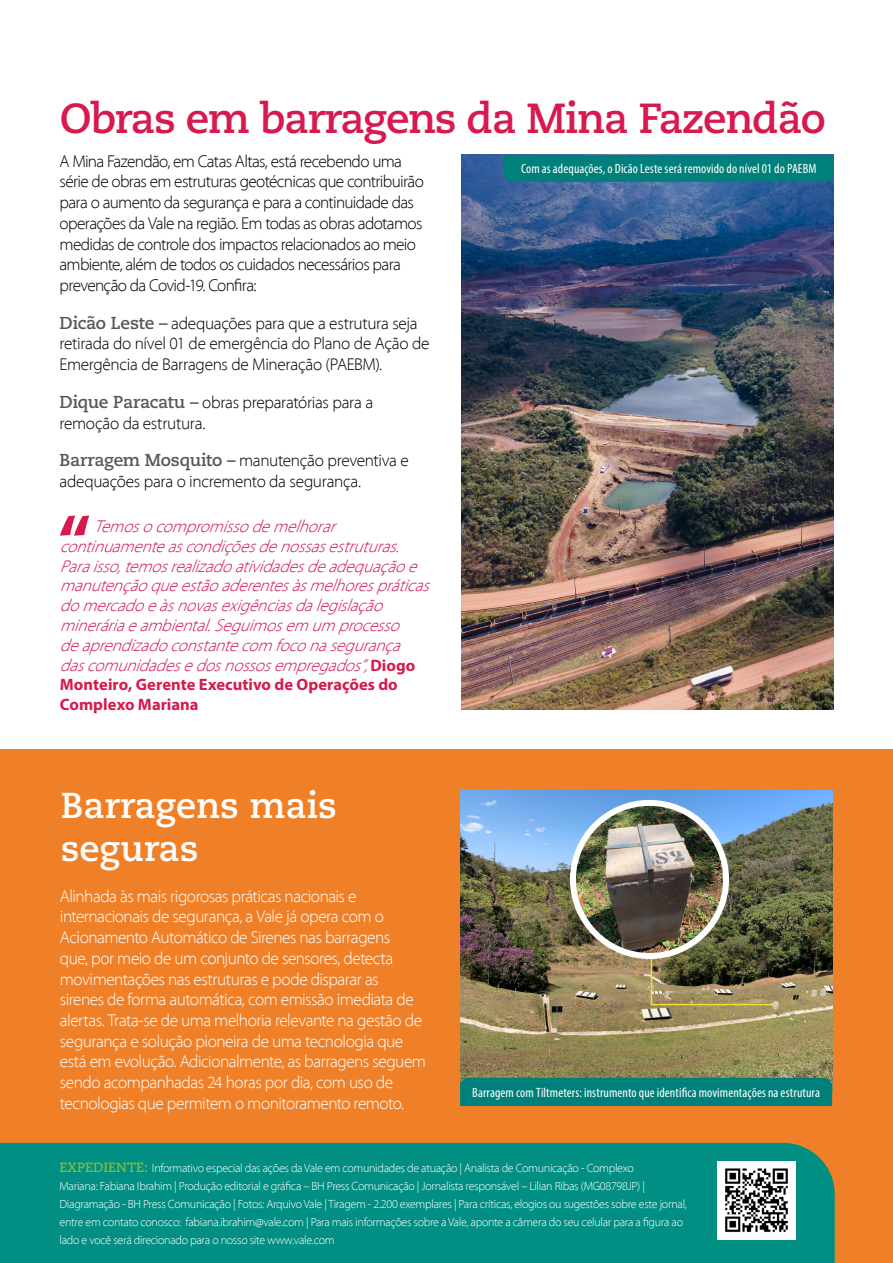
<style>
.page{position:relative;width:893px;height:1263px;background:#fff}
.page>*{position:absolute;margin:0;border:0;box-sizing:border-box;transform-origin:0 0}
.t1{font:700 42px "Caecilia LT Std";letter-spacing:-.03em;color:#d7194e}
.t2{font:700 36px/43.2px "Caecilia LT Std";color:#fff}
.t3{font:300 17.25px/20.7px "Myriad Pro";letter-spacing:-.035em;color:#000}
.t4{font:300 17.25px/20.7px "Myriad Pro";letter-spacing:-.03em;color:#fff}
.t5{font:italic 300 17.25px/19.8px "Myriad Pro";color:#d71a4e}
.t6{font:300 17.25px/20.7px "Myriad Pro";letter-spacing:-.015em;color:#000}
.t7{font:700 16.5px/19.8px "Myriad Pro";color:#d71a4e}
.t8{font:condensed 13.5px "Myriad Pro";letter-spacing:.01em;color:#fff}
.t9{font:300 12px/18px "Myriad Pro";letter-spacing:-.025em;color:#fff}
.s1{font-family:"Caecilia LT Std";font-weight:700;color:#5a5857}
.s2{font-weight:700;font-style:normal;font-size:16.5px}
.s3{font-family:"Caecilia LT Std";font-weight:700;font-size:13.5px;color:#7cbb48}
</style>
<div class="page">
<div style="left:0;top:750px;width:893px;height:513px;background:#f08028"></div>
<div style="left:0;top:1143px;width:835px;height:120px;background:#008f82"></div>
<img style="left:717px;top:1161px;width:79px;height:78px">
<img style="left:461px;top:155px;width:372px;height:555px">
<svg style="left:60px;top:515px;width:29px;height:21px"></svg>
<div style="left:504px;top:155px;width:329px;height:27px;background:#00807b"></div>
<img style="left:460px;top:791px;width:372px;height:287px">
<div style="left:460px;top:1078px;width:372px;height:28px;background:#00807b"></div>
<img style="left:573px;top:803px;width:153px;height:153px;border-radius:77px">
<div style="left:570px;top:800px;width:159px;height:159px;border:6px solid #fff;border-radius:50%"></div>
<img style="left:650px;top:948px;width:124px;height:58px">
<h1 class="t1" style="left:60px;top:93px;width:768px">Obras em barragens da Mina Fazendão</h1>
<p class="t3" style="left:60px;top:151px;width:366px">A Mina Fazendão, em Catas Altas, está recebendo uma série de obras em estruturas geotécnicas que contribuirão para o aumento da segurança e para a continuidade das operações da Vale na região. Em todas as obras adotamos medidas de controle dos impactos relacionados ao meio ambiente, além de todos os cuidados necessários para prevenção da Covid-19. Confira:</p>
<p class="t3" style="left:60px;top:313px;width:372px"><span class="s1">Dicão Leste –</span> adequações para que a estrutura seja retirada do nível 01 de emergência do Plano de Ação de<br>Emergência de Barragens de Mineração (PAEBM).</p>
<p class="t6" style="left:60px;top:392px;width:315px"><span class="s1">Dique Paracatu –</span> obras preparatórias para a remoção da estrutura.</p>
<p class="t3" style="left:60px;top:450px;width:351px"><span class="s1">Barragem Mosquito –</span> manutenção preventiva e adequações para o incremento da segurança.</p>
<p class="t5" style="left:60px;top:516px;width:377px;text-indent:34px">Temosocompromissodemelhorar continuamenteascondiçõesdenossasestruturas.<br>Paraisso,temosrealizadoatividadesdeadequaçãoe manutençãoqueestãoaderentesàsmelhorespráticas domercadoeàsnovasexigênciasdalegislação mineráriaeambiental.Seguimosem um processo deaprendizadoconstantecom foconasegurança dascomunidadesedosnossosempregados”,<span class="s2">D i o g o</span></p>
<p class="t7" style="left:60px;top:674px;width:339px">Monteiro, Gerente Executivo de Operações do<br>Complexo Mariana</p>
<h2 class="t2" style="left:61px;top:784px;width:278px">Barragens mais seguras</h2>
<p class="t4" style="left:60px;top:886px;width:367px">Alinhada às mais rigorosas práticas nacionais e internacionais de segurança, a Vale já opera com o Acionamento Automático de Sirenes nas barragens<br>que, por meio de um conjunto de sensores, detecta movimentações nas estruturas e pode disparar as sirenes de forma automática, com emissão imediata de alertas. Trata-se de uma melhoria relevante na gestão de segurança e solução pioneira de uma tecnologia que está em evolução. Adicionalmente, as barragens seguem sendo acompanhadas 24 horas por dia, com uso de tecnologias que permitem o monitoramento remoto.</p>
<p class="t8" style="left:521px;top:161px;width:297px">Com as adequações, o Dicão Leste será removido do nível 01 do PAEBM</p>
<p class="t8" style="left:472px;top:1084px;width:349px">Barragem com Tiltmeters: instrumento que identifica movimentações na estrutura</p>
<p class="t9" style="left:60px;top:1159px;width:629px"><span class="s3">EXPEDIENTE:</span> Informativo especial das ações da Vale em comunidades de atuação | Analista de Comunicação - Complexo<br>Mariana: Fabiana Ibrahim | Produção editorial e gráfica – BH Press Comunicação | Jornalista responsável – Lilian Ribas (MG08798JP) | Diagramação - BH Press Comunicação | Fotos: Arquivo Vale | Tiragem - 2.200 exemplares | Para críticas, elogios ou sugestões sobre este jornal, entre em contato conosco: fabiana.ibrahim@vale.com | Para mais informações sobre a Vale, aponte a câmera do seu celular para a figura ao lado e você será direcionado para o nosso site www.vale.com</p>
</div>
